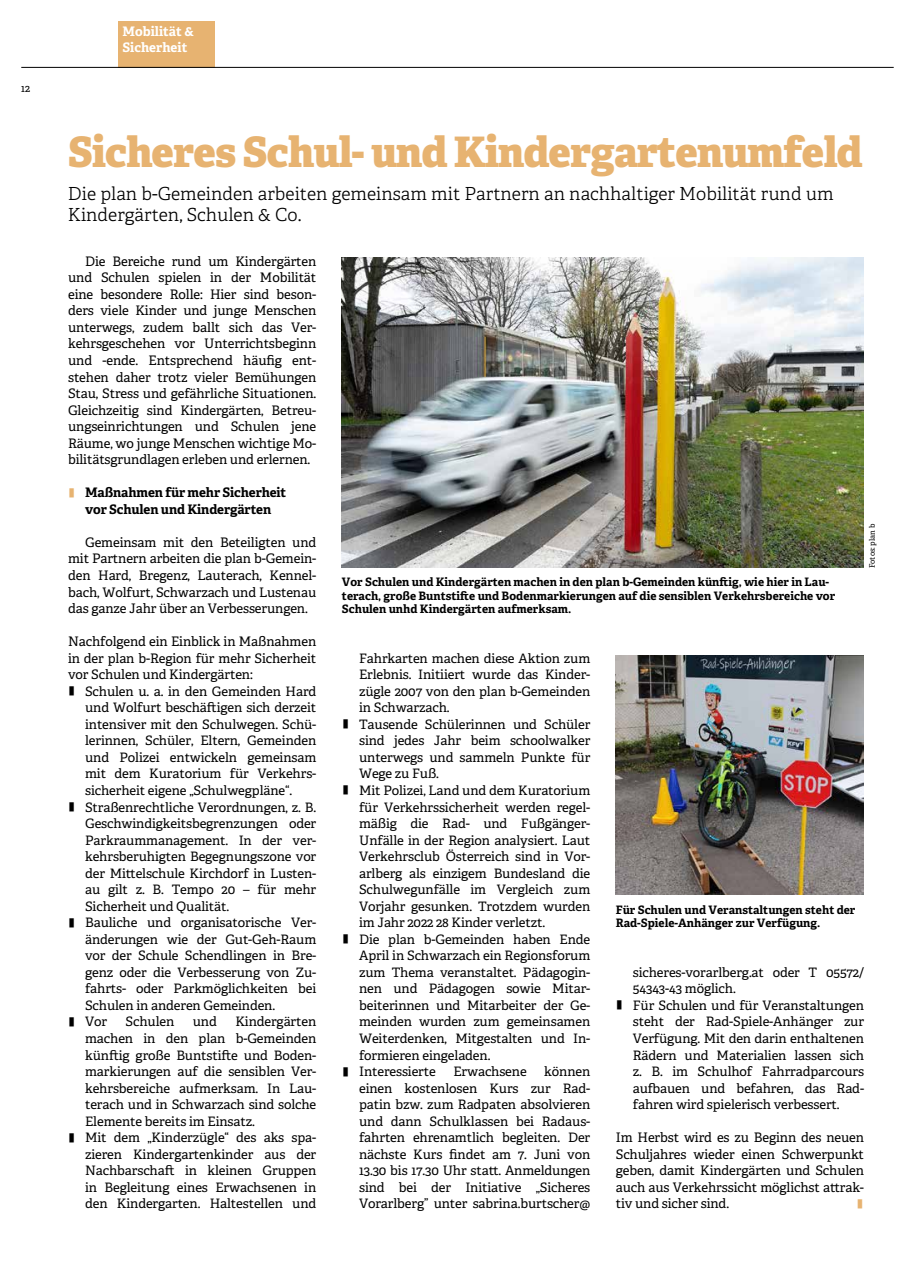
<style>
.page{position:relative;width:915px;height:1276px;background:#fff}
.page>*{position:absolute;margin:0;border:0;box-sizing:border-box;transform-origin:0 0}
.t1{font:800 42px "Adelle";letter-spacing:-.02em;color:#e7b371}
.t2{font:300 18px/21.6px "Adelle";color:#000}
.t3{font:13.2px/16.5px "Adelle";letter-spacing:-.01em;color:#000;text-align:justify}
.t4{font:700 13.2px/16.5px "Adelle";letter-spacing:-.01em;color:#000;text-align:center}
.t5{font:700 13.2px/16.5px "Adelle";color:#fff}
.t6{font:13.05px/16.5px "Adelle";letter-spacing:-.01em;color:#000;text-align:justify}
.t7{font:700 11.7px/13.5px "Adelle";color:#000}
.t8{font:10.5px "Adelle";color:#000}
.t9{font:800 10.2px "Adelle";color:#e7b371;scale:2.5 1}
.t10{font:7.5px "Adelle";color:#000}
.s1{font-weight:800;font-size:10.2px;color:#e7b371}
.s2{font-weight:800;font-size:10.2px}
</style>
<div class="page">
<div style="left:118px;top:21px;width:97px;height:47px;background:#e7b371"></div>
<hr style="left:21px;top:67px;width:872px;height:1px;background:#000">
<img style="left:342px;top:257px;width:521px;height:311px">
<img style="left:615px;top:656px;width:248px;height:238px">
<p class="t8" style="left:21px;top:82px;width:10px">12</p>
<p class="t5" style="left:122px;top:23px;width:73px">Mobilität &amp;<br>Sicherheit</p>
<h1 class="t1" style="left:68px;top:124px;width:796px">Sicheres Schul- und Kindergartenumfeld</h1>
<h2 class="t2" style="left:68px;top:183px;width:767px">Die plan b-Gemeinden arbeiten gemeinsam mit Partnern an nachhaltiger Mobilität rund um<br>Kindergärten, Schulen &amp; Co.</h2>
<p class="t3" style="left:68px;top:253px;width:250px;text-indent:17px">Die Bereiche rund um Kindergärten und Schulen spielen in der Mobilität eine besondere Rolle: Hier sind beson&shy;ders viele Kinder und junge Menschen unterwegs, zudem ballt sich das Ver&shy;kehrsgeschehen vor Unterrichtsbeginn und -ende. Entsprechend häufig ent&shy;stehen daher trotz vieler Bemühungen Stau, Stress und gefährliche Situationen.<br>Gleichzeitig sind Kindergärten, Betreu&shy;ungseinrichtungen und Schulen jene Räume, wo junge Menschen wichtige Mo&shy;bilitätsgrundlagen erleben und erlernen.</p>
<p class="t4" style="left:68px;top:484px;width:220px"><span class="s1">|</span> Maßnahmen für mehr Sicherheit vor Schulen und Kindergärten</p>
<p class="t3" style="left:68px;top:534px;width:250px;text-indent:17px">Gemeinsam mit den Beteiligten und mit Partnern arbeiten die plan b-Gemein&shy;den Hard, Bregenz, Lauterach, Kennel&shy;bach, Wolfurt, Schwarzach und Lustenau das ganze Jahr über an Verbesserungen.</p>
<p class="t3" style="left:68px;top:633px;width:250px">Nachfolgend ein Einblick in Maßnahmen in der plan b-Region für mehr Sicherheit vor Schulen und Kindergärten:</p>
<p class="t6" style="left:68px;top:683px;width:250px"><span class="s2">|</span> Schulen u. a. in den Gemeinden Hard</p>
<p class="t6" style="left:85px;top:699px;width:233px">und Wolfurt beschäftigen sich derzeit</p>
<p class="t6" style="left:85px;top:716px;width:233px">intensiver mit den Schulwegen. Schü-</p>
<p class="t6" style="left:85px;top:732px;width:233px">lerinnen, Schüler, Eltern, Gemeinden</p>
<p class="t6" style="left:85px;top:749px;width:233px">und Polizei entwickeln gemeinsam</p>
<p class="t6" style="left:85px;top:766px;width:233px">mit dem Kuratorium für Verkehrs-</p>
<p class="t6" style="left:85px;top:782px;width:208px">sicherheit eigene „Schulwegpläne“.</p>
<p class="t6" style="left:68px;top:799px;width:250px"><span class="s2">|</span> Straßenrechtliche Verordnungen, z. B.</p>
<p class="t6" style="left:85px;top:815px;width:233px">Geschwindigkeitsbegrenzungen oder</p>
<p class="t6" style="left:85px;top:832px;width:233px">Parkraummanagement. In der ver-</p>
<p class="t6" style="left:85px;top:848px;width:233px">kehrsberuhigten Begegnungszone vor</p>
<p class="t6" style="left:85px;top:865px;width:233px">der Mittelschule Kirchdorf in Lusten-</p>
<p class="t6" style="left:85px;top:881px;width:232px">au gilt z. B. Tempo 20 – für mehr</p>
<p class="t6" style="left:85px;top:898px;width:146px">Sicherheit und Qualität.</p>
<p class="t6" style="left:68px;top:914px;width:250px"><span class="s2">|</span> Bauliche und organisatorische Ver-</p>
<p class="t6" style="left:85px;top:931px;width:233px">änderungen wie der Gut-Geh-Raum</p>
<p class="t6" style="left:85px;top:947px;width:233px">vor der Schule Schendlingen in Bre-</p>
<p class="t6" style="left:85px;top:964px;width:233px">genz oder die Verbesserung von Zu-</p>
<p class="t6" style="left:85px;top:980px;width:233px">fahrts- oder Parkmöglichkeiten bei</p>
<p class="t6" style="left:85px;top:997px;width:191px">Schulen in anderen Gemeinden.</p>
<p class="t6" style="left:68px;top:1013px;width:40px"><span class="s2">|</span> Vor</p>
<p class="t6" style="left:126px;top:1013px;width:50px">Schulen</p>
<p class="t6" style="left:193px;top:1013px;width:26px">und</p>
<p class="t6" style="left:235px;top:1013px;width:82px">Kindergärten</p>
<p class="t6" style="left:85px;top:1030px;width:233px">machen in den plan b-Gemeinden</p>
<p class="t6" style="left:85px;top:1047px;width:233px">künftig große Buntstifte und Boden-</p>
<p class="t6" style="left:85px;top:1063px;width:233px">markierungen auf die sensiblen Ver-</p>
<p class="t6" style="left:85px;top:1080px;width:233px">kehrsbereiche aufmerksam. In Lau-</p>
<p class="t6" style="left:85px;top:1096px;width:233px">terach und in Schwarzach sind solche</p>
<p class="t6" style="left:85px;top:1113px;width:171px">Elemente bereits im Einsatz.</p>
<p class="t6" style="left:68px;top:1129px;width:250px"><span class="s2">|</span> Mit dem „Kinderzügle“ des aks spa-</p>
<p class="t6" style="left:85px;top:1146px;width:233px">zieren Kindergartenkinder aus der</p>
<p class="t6" style="left:85px;top:1162px;width:233px">Nachbarschaft in kleinen Gruppen</p>
<p class="t6" style="left:85px;top:1179px;width:233px">in Begleitung eines Erwachsenen in</p>
<p class="t6" style="left:85px;top:1195px;width:233px">den Kindergarten. Haltestellen und</p>
<p class="t10" style="left:867px;top:568px;width:46px;rotate:-90deg">Fotos: plan b</p>
<p class="t7" style="left:342px;top:575px;width:494px">Vor Schulen und Kindergärten machen in den plan b-Gemeinden künftig, wie hier in Lau&shy;terach, große Buntstifte und Bodenmarkierungen auf die sensiblen Verkehrsbereiche vor<br>Schulen unhd Kindergärten aufmerksam.</p>
<p class="t6" style="left:359px;top:650px;width:233px">Fahrkarten machen diese Aktion zum</p>
<p class="t6" style="left:359px;top:666px;width:233px">Erlebnis. Initiiert wurde das Kinder-</p>
<p class="t6" style="left:359px;top:683px;width:233px">zügle 2007 von den plan b-Gemeinden</p>
<p class="t6" style="left:359px;top:699px;width:92px">in Schwarzach.</p>
<p class="t6" style="left:342px;top:716px;width:250px"><span class="s2">|</span> Tausende Schülerinnen und Schüler</p>
<p class="t6" style="left:359px;top:732px;width:233px">sind jedes Jahr beim schoolwalker</p>
<p class="t6" style="left:359px;top:749px;width:233px">unterwegs und sammeln Punkte für</p>
<p class="t6" style="left:359px;top:766px;width:81px">Wege zu Fuß.</p>
<p class="t6" style="left:342px;top:782px;width:250px"><span class="s2">|</span> Mit Polizei, Land und dem Kuratorium</p>
<p class="t6" style="left:359px;top:799px;width:233px">für Verkehrssicherheit werden regel-</p>
<p class="t6" style="left:359px;top:815px;width:233px">mäßig die Rad- und Fußgänger-</p>
<p class="t6" style="left:359px;top:832px;width:232px">Unfälle in der Region analysiert. Laut</p>
<p class="t6" style="left:359px;top:848px;width:233px">Verkehrsclub Österreich sind in Vor-</p>
<p class="t6" style="left:359px;top:865px;width:233px">arlberg als einzigem Bundesland die</p>
<p class="t6" style="left:359px;top:881px;width:233px">Schulwegunfälle im Vergleich zum</p>
<p class="t6" style="left:359px;top:898px;width:233px">Vorjahr gesunken. Trotzdem wurden</p>
<p class="t6" style="left:359px;top:914px;width:187px">im Jahr 2022 28 Kinder verletzt.</p>
<p class="t6" style="left:342px;top:931px;width:250px"><span class="s2">|</span> Die plan b-Gemeinden haben Ende</p>
<p class="t6" style="left:359px;top:947px;width:233px">April in Schwarzach ein Regionsforum</p>
<p class="t6" style="left:359px;top:964px;width:233px">zum Thema veranstaltet. Pädagogin-</p>
<p class="t6" style="left:359px;top:980px;width:233px">nen und Pädagogen sowie Mitar-</p>
<p class="t6" style="left:359px;top:997px;width:233px">beiterinnen und Mitarbeiter der Ge-</p>
<p class="t6" style="left:359px;top:1013px;width:233px">meinden wurden zum gemeinsamen</p>
<p class="t6" style="left:359px;top:1030px;width:233px">Weiterdenken, Mitgestalten und In-</p>
<p class="t6" style="left:359px;top:1047px;width:133px">formieren eingeladen.</p>
<p class="t6" style="left:342px;top:1063px;width:95px"><span class="s2">|</span> Interessierte</p>
<p class="t6" style="left:453px;top:1063px;width:75px">Erwachsene</p>
<p class="t7" style="left:615px;top:903px;width:241px">Für Schulen und Veranstaltungen steht der<br>Rad-Spiele-Anhänger zur Verfügung.</p>
<p class="t6" style="left:632px;top:964px;width:233px">sicheres-vorarlberg.at oder T 05572/</p>
<p class="t6" style="left:632px;top:980px;width:104px">54343-43 möglich.</p>
<p class="t6" style="left:615px;top:997px;width:250px"><span class="s2">|</span> Für Schulen und für Veranstaltungen</p>
<p class="t6" style="left:632px;top:1013px;width:233px">steht der Rad-Spiele-Anhänger zur</p>
<p class="t6" style="left:632px;top:1030px;width:233px">Verfügung. Mit den darin enthaltenen</p>
<p class="t6" style="left:632px;top:1047px;width:233px">Rädern und Materialien lassen sich</p>
<p class="t6" style="left:632px;top:1063px;width:233px">z. B. im Schulhof Fahrradparcours</p>
<p class="t6" style="left:632px;top:1080px;width:233px">aufbauen und befahren, das Rad-</p>
<p class="t6" style="left:632px;top:1096px;width:208px">fahren wird spielerisch verbessert.</p>
<p class="t3" style="left:615px;top:1129px;width:250px">Im Herbst wird es zu Beginn des neuen Schuljahres wieder einen Schwerpunkt geben, damit Kindergärten und Schulen auch aus Verkehrssicht möglichst attrak&shy;tiv und sicher sind.</p>
<p class="t6" style="left:359px;top:1063px;width:233px;text-indent:185px">können einen kostenlosen Kurs zur Rad&shy;patin bzw. zum Radpaten absolvieren und dann Schulklassen bei Radaus&shy;fahrten ehrenamtlich begleiten. Der nächste Kurs findet am 7. Juni von 13.30 bis 17.30 Uhr statt. Anmeldungen sind bei der Initiative „Sicheres Vorarlberg” unter sabrina.burtscher@</p>
<p class="t9" style="left:856px;top:1196px;width:4px">|</p>
</div>
